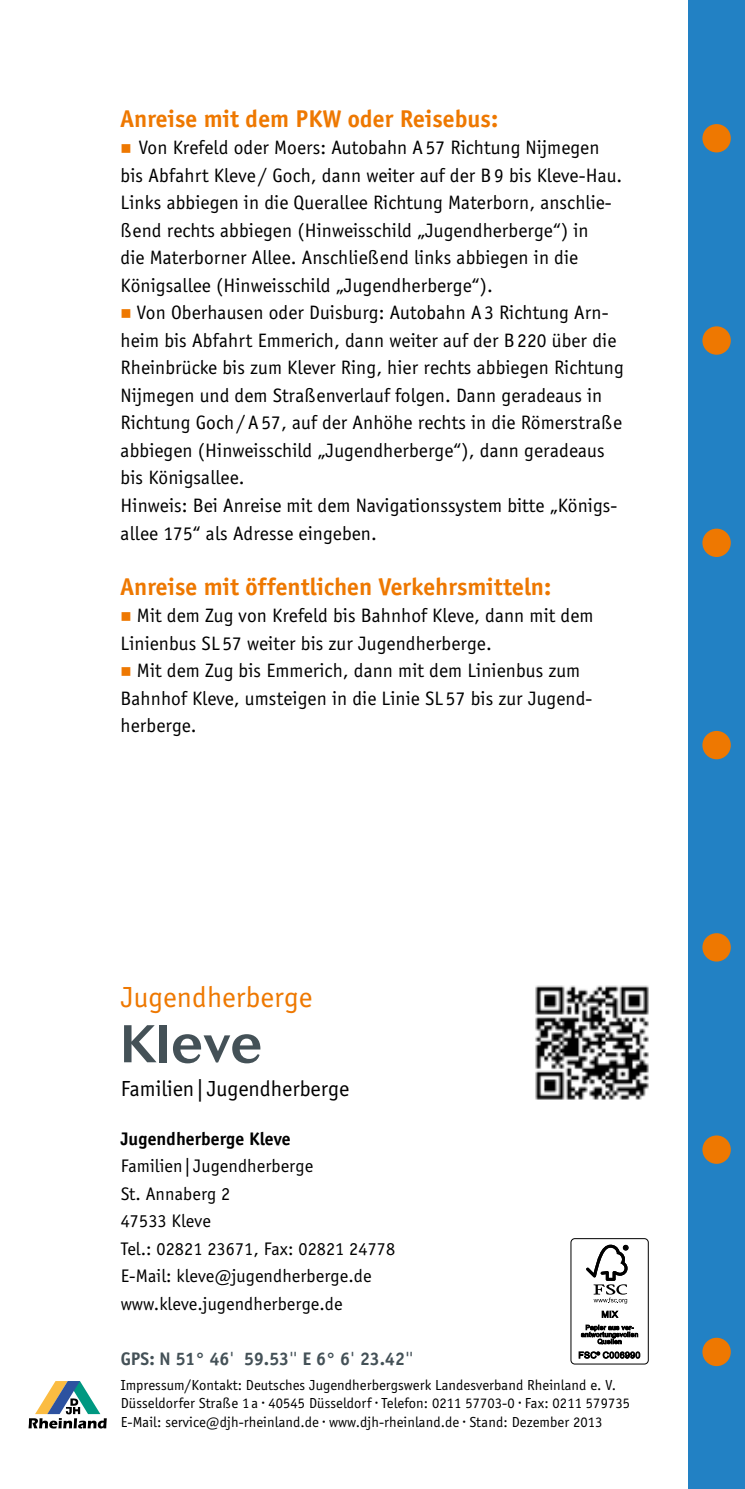
<style>
.page{position:relative;width:745px;height:1489px;background:#fff}
.page>*{position:absolute;margin:0;border:0;box-sizing:border-box;transform-origin:0 0}
.t1{font:500 52.5px "Cosmos Std";letter-spacing:.02em;color:#445157}
.t2{font:30px "Officina Sans EF";letter-spacing:.005em;color:#ee7801}
.t3{font:700 25px "Officina Sans EF";letter-spacing:.005em;color:#ee7801}
.t4{font:22.5px "Officina Sans EF";color:#000}
.t5{font:20px/27.5px "Officina Sans EF";letter-spacing:.005em;color:#000}
.t6{font:18.75px/27.5px "Officina Sans EF";letter-spacing:.005em;color:#000}
.t7{font:700 18.75px "Officina Sans EF";letter-spacing:.005em;color:#445157}
.t8{font:700 18.75px "Officina Sans EF";letter-spacing:.005em;color:#000}
.t9{font:15px/18.8px "Officina Sans EF";letter-spacing:.005em;color:#000}
.s1{color:#ee7801}
.s2{font-family:"Meta Offc Norm";font-weight:400}
</style>
<div class="page">
<hr style="left:744px;top:0;width:1px;height:1488px;background:#2281c4">
<div style="left:687px;top:0;width:57px;height:1488px;background:#2281c4"></div>
<svg style="left:28px;top:1381px;width:79px;height:47px"></svg>
<div style="left:702px;top:124px;width:28px;height:28px;background:#ee7801;border-radius:50%"></div>
<div style="left:702px;top:326px;width:28px;height:29px;background:#ee7801;border-radius:50%"></div>
<div style="left:702px;top:528px;width:28px;height:29px;background:#ee7801;border-radius:50%"></div>
<div style="left:702px;top:731px;width:28px;height:28px;background:#ee7801;border-radius:50%"></div>
<div style="left:702px;top:933px;width:28px;height:28px;background:#ee7801;border-radius:50%"></div>
<div style="left:702px;top:1135px;width:28px;height:28px;background:#ee7801;border-radius:50%"></div>
<div style="left:702px;top:1337px;width:28px;height:28px;background:#ee7801;border-radius:50%"></div>
<div style="left:570px;top:1238px;width:78px;height:126px;border:1px solid #000;border-radius:4px"></div>
<svg style="left:586px;top:1244px;width:42px;height:59px"></svg>
<svg style="left:601px;top:1310px;width:16px;height:8px"></svg>
<svg style="left:580px;top:1324px;width:57px;height:20px"></svg>
<svg style="left:578px;top:1351px;width:61px;height:7px"></svg>
<img style="left:535px;top:985px;width:114px;height:115px">
<p class="t3" style="left:120px;top:103px;width:379px">Anreise mit dem PKW oder Reisebus:</p>
<p class="t5" style="left:120px;top:134px;width:503px"><span class="s1">■</span> Von Krefeld oder Moers: Autobahn A 57 Richtung Nijmegen bis Abfahrt Kleve / Goch, dann weiter auf der B9 bis Kleve-Hau.<br>Links abbiegen in die Querallee Richtung Materborn, anschlie&shy;ßend rechts abbiegen (Hinweisschild „Jugendherberge“) in<br>die Materborner Allee. Anschließend links abbiegen in die Königsallee (Hinweisschild „Jugendherberge“).</p>
<p class="t5" style="left:120px;top:299px;width:504px"><span class="s1">■</span> Von Oberhausen oder Duisburg: Autobahn A 3 Richtung Arn&shy;heim bis Abfahrt Emmerich, dann weiter auf der B 220 über die Rheinbrücke bis zum Klever Ring, hier rechts abbiegen Richtung Nijmegen und dem Straßenverlauf folgen. Dann geradeaus in Richtung Goch / A 57, auf der Anhöhe rechts in die Römerstraße abbiegen (Hinweisschild „Jugendherberge“), dann geradeaus bis Königsallee.<br>Hinweis: Bei Anreise mit dem Navigationssystem bitte „Königs&shy;allee 175“ als Adresse eingeben.</p>
<p class="t3" style="left:120px;top:571px;width:432px">Anreise mit öffentlichen Verkehrsmitteln:</p>
<p class="t5" style="left:120px;top:602px;width:474px"><span class="s1">■</span> Mit dem Zug von Krefeld bis Bahnhof Kleve, dann mit dem<br>Linienbus SL 57 weiter bis zur Jugendherberge.</p>
<p class="t5" style="left:120px;top:657px;width:473px"><span class="s1">■</span> Mit dem Zug bis Emmerich, dann mit dem Linienbus zum<br>Bahnhof Kleve, umsteigen in die Linie SL 57 bis zur Jugend&shy;herberge.</p>
<h2 class="t2" style="left:121px;top:980px;width:193px">Jugendherberge</h2>
<h1 class="t1" style="left:121px;top:1013px;width:143px">Kleve</h1>
<p class="t4" style="left:121px;top:1076px;width:230px">Familien|Jugendherberge</p>
<p class="t8" style="left:121px;top:1127px;width:171px">Jugendherberge Kleve</p>
<p class="t6" style="left:121px;top:1152px;width:276px">Familien|Jugendherberge<br>St. Annaberg 2<br>47533 Kleve<br>Tel.: 02821 23671, Fax: 02821 24778<br>E-Mail: kleve@jugendherberge.de www.kleve.jugendherberge.de</p>
<p class="t7" style="left:121px;top:1347px;width:294px">GPS: N 51° 46<span class="s2">'</span> 59.53<span class="s2">''</span> E 6° 6<span class="s2">'</span> 23.42<span class="s2">''</span></p>
<p class="t9" style="left:121px;top:1375px;width:510px">Impressum/Kontakt: Deutsches Jugendherbergswerk Landesverband Rheinland e. V.<br>Düsseldorfer Straße 1 a · 40545 Düsseldorf · Telefon: 0211 57703-0 · Fax: 0211 579735<br>E-Mail: service@djh-rheinland.de · www.djh-rheinland.de · Stand: Dezember 2013</p>
</div>
